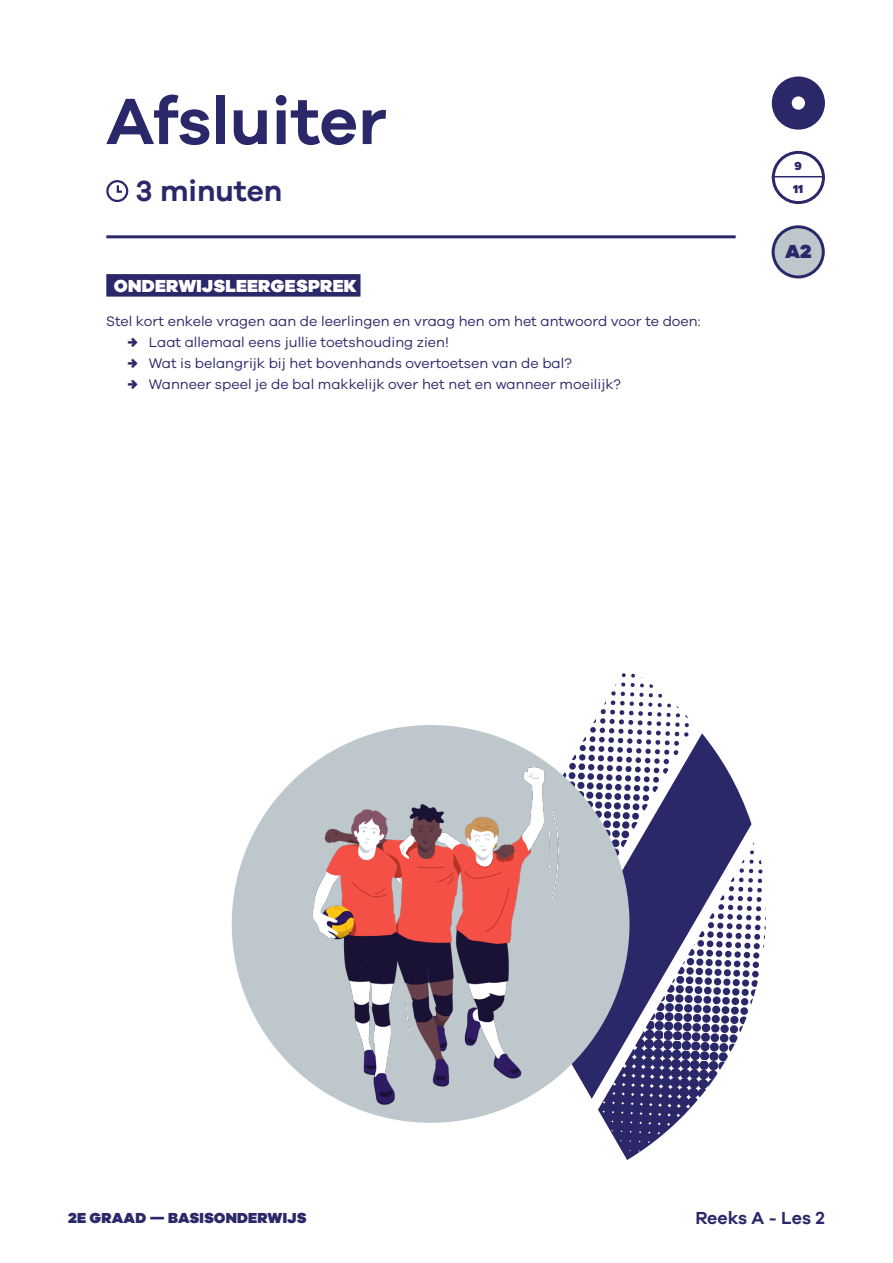
<style>
.page{position:relative;width:893px;height:1263px;background:#fff}
.page>*{position:absolute;margin:0;border:0;box-sizing:border-box;transform-origin:0 0}
.Titel{font:600 67.5px "Galano Grotesque";color:#2b286a}
.Beschrijving{font:600 30px "Galano Grotesque";color:#2b286a}
.t1{font:900 19.5px "Galano Grotesque";color:#2b286a}
.Titel_Onderdeel_-_Bl{font:900 18px "Galano Grotesque";letter-spacing:.01em;color:#fff}
.t2{font:600 18px "Galano Grotesque";color:#2b286a}
.t3{font:900 15px "Galano Grotesque";letter-spacing:.01em;color:#2b286a}
.Broodtekst{font:14.25px "Galano Grotesque";color:#2b286a}
.t4{font:900 12px/22.8px "Galano Grotesque";color:#2b286a}
.s1{font-weight:900}
</style>
<div class="page">
<div style="left:772px;top:76px;width:53px;height:54px;background:#2b286a;border-radius:50%"></div>
<div style="left:792px;top:96px;width:13px;height:14px;background:#fff;border-radius:50%"></div>
<div style="left:773px;top:227px;width:50px;height:50px;background:#bdc7cc;border-radius:50%"></div>
<div style="left:772px;top:225px;width:53px;height:53px;border:3px solid #2b286a;border-radius:50%"></div>
<div style="left:772px;top:151px;width:53px;height:53px;border:3px solid #2b286a;border-radius:50%"></div>
<hr style="left:772px;top:176px;width:53px;height:1px;background:#2b286a">
<hr style="left:106px;top:235px;width:630px;height:3px;background:#2b286a">
<div style="left:106px;top:274px;width:254px;height:23px;background:#2b286a"></div>
<div style="left:106px;top:180px;width:22px;height:22px;border:2px solid #2b286a;border-radius:50%"></div>
<svg style="left:116px;top:183px;width:8px;height:10px"></svg>
<svg style="left:481px;top:673px;width:285px;height:487px"></svg>
<img style="left:232px;top:725px;width:397px;height:398px;border-radius:199px">
<p class="Titel" style="left:106px;top:80px;width:282px">Afsluiter</p>
<p class="Beschrijving" style="left:136px;top:173px;width:148px">3 minuten</p>
<p class="Titel_Onderdeel_-_Bl" style="left:114px;top:274px;width:244px">ONDERWIJSLEERGESPREK</p>
<p class="Broodtekst" style="left:106px;top:313px;width:596px">Stel kort enkele vragen aan de leerlingen en vraag hen om het antwoord voor te doen:</p>
<p class="Broodtekst" style="left:128px;top:334px;width:323px"><span class="s1">→</span> Laat allemaal eens jullie toetshouding zien!</p>
<p class="Broodtekst" style="left:128px;top:355px;width:446px"><span class="s1">→</span> Wat is belangrijk bij het bovenhands overtoetsen van de bal?</p>
<p class="Broodtekst" style="left:128px;top:376px;width:495px"><span class="s1">→</span> Wanneer speel je de bal makkelijk over het net en wanneer moeilijk?</p>
<p class="t4" style="left:793px;top:154px;width:12px">9<br>11</p>
<h3 class="t1" style="left:785px;top:239px;width:28px">A2</h3>
<p class="t3" style="left:68px;top:1208px;width:240px">2E GRAAD — BASISONDERWIJS</p>
<p class="t2" style="left:695px;top:1206px;width:131px">Reeks A - Les 2</p>
</div>
